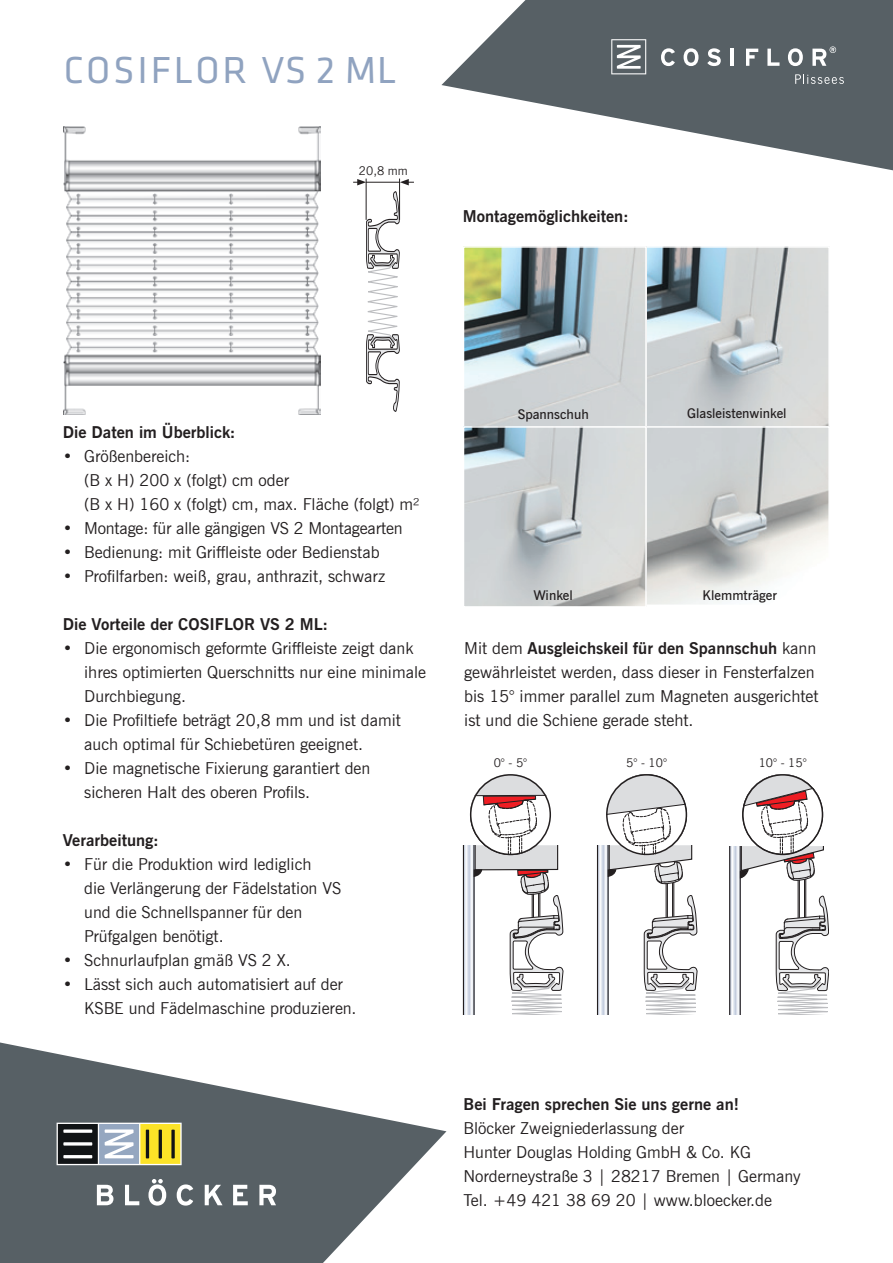
<style>
.page{position:relative;width:893px;height:1263px;background:#fff}
.page>*{position:absolute;margin:0;border:0;box-sizing:border-box;transform-origin:0 0}
.t1{font:39px "Klavika Basic";letter-spacing:.075em;color:#90a3c0}
.t2{font:16.5px/24px "News Gothic BT";color:#231f20}
.t3{font:700 16.5px "News Gothic BT";color:#231f20}
.t4{font:600 13.5px "News Gothic BT";color:#231f20}
.t5{font:12px "News Gothic BT";color:#231f20}
.s1{font-weight:700}
</style>
<div class="page">
<img style="left:648px;top:249px;width:179px;height:175px">
<div style="left:645px;top:246px;width:185px;height:181px;border:2px solid #fff"></div>
<svg style="left:466px;top:249px;width:178px;height:176px;background:#adb8b8"></svg>
<div style="left:463px;top:246px;width:184px;height:182px;border:2px solid #fff"></div>
<img style="left:648px;top:429px;width:179px;height:174px">
<div style="left:645px;top:426px;width:185px;height:180px;border:2px solid #fff"></div>
<img style="left:466px;top:429px;width:178px;height:176px">
<div style="left:463px;top:426px;width:184px;height:182px;border:2px solid #fff"></div>
<img style="left:64px;top:126px;width:256px;height:288px">
<svg style="left:366px;top:192px;width:33px;height:219px"></svg>
<hr style="left:366px;top:179px;width:1px;height:41px;background:#231f20">
<hr style="left:399px;top:179px;width:1px;height:41px;background:#231f20">
<hr style="left:366px;top:182px;width:34px;height:1px;background:#231f20">
<svg style="left:400px;top:179px;width:14px;height:6px"></svg>
<svg style="left:353px;top:179px;width:13px;height:6px"></svg>
<svg style="left:0;top:1042px;width:446px;height:221px;fill:#576065"></svg>
<svg style="left:57px;top:1123px;width:125px;height:42px"></svg>
<svg style="left:97px;top:1185px;width:16px;height:20px"></svg>
<svg style="left:125px;top:1185px;width:14px;height:20px"></svg>
<svg style="left:148px;top:1179px;width:18px;height:26px"></svg>
<svg style="left:177px;top:1184px;width:16px;height:21px"></svg>
<svg style="left:205px;top:1185px;width:18px;height:20px"></svg>
<svg style="left:233px;top:1185px;width:15px;height:20px"></svg>
<svg style="left:259px;top:1185px;width:17px;height:20px"></svg>
<svg style="left:729px;top:774px;width:100px;height:240px"></svg>
<div style="left:742px;top:774px;width:81px;height:81px;border:2px solid #231f20;border-radius:50%"></div>
<svg style="left:597px;top:774px;width:100px;height:240px"></svg>
<div style="left:606px;top:774px;width:81px;height:81px;border:2px solid #231f20;border-radius:50%"></div>
<svg style="left:463px;top:774px;width:100px;height:240px"></svg>
<div style="left:470px;top:774px;width:81px;height:81px;border:2px solid #231f20;border-radius:50%"></div>
<svg style="left:441px;top:0;width:452px;height:170px;fill:#576065"></svg>
<svg style="left:795px;top:74px;width:49px;height:10px"></svg>
<svg style="left:661px;top:48px;width:14px;height:18px"></svg>
<svg style="left:684px;top:48px;width:14px;height:18px"></svg>
<svg style="left:707px;top:48px;width:14px;height:18px"></svg>
<hr style="left:731px;top:49px;width:3px;height:17px;background:#fff">
<svg style="left:746px;top:49px;width:12px;height:17px"></svg>
<svg style="left:767px;top:49px;width:12px;height:17px"></svg>
<svg style="left:788px;top:48px;width:15px;height:18px"></svg>
<svg style="left:812px;top:46px;width:24px;height:20px"></svg>
<svg style="left:611px;top:39px;width:35px;height:35px"></svg>
<h1 class="t1" style="left:64px;top:45px;width:334px">COSIFLOR VS 2 ML</h1>
<p class="t5" style="left:359px;top:164px;width:50px">20,8 mm</p>
<p class="t3" style="left:463px;top:206px;width:168px">Montagemöglichkeiten:</p>
<p class="t3" style="left:63px;top:422px;width:174px">Die Daten im Überblick:</p>
<p class="t2" style="left:84px;top:444px;width:337px;text-indent:-21px">• Größenbereich:<br>(B x H) 200 x (folgt) cm oder<br>(B x H) 160 x (folgt) cm, max. Fläche (folgt) m²</p>
<p class="t2" style="left:63px;top:516px;width:341px">• Montage: für alle gängigen VS 2 Montagearten</p>
<p class="t2" style="left:63px;top:540px;width:318px">• Bedienung: mit Griffleiste oder Bedienstab</p>
<p class="t2" style="left:63px;top:564px;width:324px">• Profilfarben: weiß, grau, anthrazit, schwarz</p>
<p class="t3" style="left:63px;top:614px;width:267px">Die Vorteile der COSIFLOR VS 2 ML:</p>
<p class="t2" style="left:84px;top:636px;width:343px;text-indent:-21px">• Die ergonomisch geformte Griffleiste zeigt dank ihres optimierten Querschnitts nur eine minimale<br>Durchbiegung.</p>
<p class="t2" style="left:84px;top:708px;width:318px;text-indent:-21px">• Die Profiltiefe beträgt 20,8 mm und ist damit auch optimal für Schiebetüren geeignet.</p>
<p class="t2" style="left:84px;top:756px;width:288px;text-indent:-21px">• Die magnetische Fixierung garantiert den sicheren Halt des oberen Profils.</p>
<p class="t3" style="left:63px;top:830px;width:97px">Verarbeitung:</p>
<p class="t2" style="left:84px;top:852px;width:259px;text-indent:-21px">• Für die Produktion wird lediglich<br>die Verlängerung der Fädelstation VS und die Schnellspanner für den<br>Prüfgalgen benötigt.</p>
<p class="t2" style="left:63px;top:948px;width:229px">• Schnurlaufplan gmäß VS 2 X.</p>
<p class="t2" style="left:84px;top:972px;width:274px;text-indent:-21px">• Lässt sich auch automatisiert auf der<br>KSBE und Fädelmaschine produzieren.</p>
<p class="t4" style="left:518px;top:406px;width:73px">Spannschuh</p>
<p class="t4" style="left:687px;top:405px;width:101px">Glasleistenwinkel</p>
<p class="t4" style="left:533px;top:587px;width:41px">Winkel</p>
<p class="t4" style="left:703px;top:587px;width:76px">Klemmträger</p>
<p class="t2" style="left:464px;top:636px;width:356px">Mit dem <span class="s1">Ausgleichskeil für den Spannschuh</span> kann gewährleistet werden, dass dieser in Fensterfalzen bis 15° immer parallel zum Magneten ausgerichtet ist und die Schiene gerade steht.</p>
<p class="t5" style="left:494px;top:755px;width:35px">0° - 5°</p>
<p class="t5" style="left:626px;top:755px;width:42px">5° - 10°</p>
<p class="t5" style="left:759px;top:755px;width:49px">10° - 15°</p>
<p class="t3" style="left:463px;top:1094px;width:277px">Bei Fragen sprechen Sie uns gerne an!</p>
<p class="t2" style="left:463px;top:1116px;width:339px">Blöcker Zweigniederlassung der<br>Hunter Douglas Holding GmbH &amp; Co. KG Norderneystraße 3 | 28217 Bremen | Germany Tel. +49 421 38 69 20 | www.bloecker.de</p>
</div>
